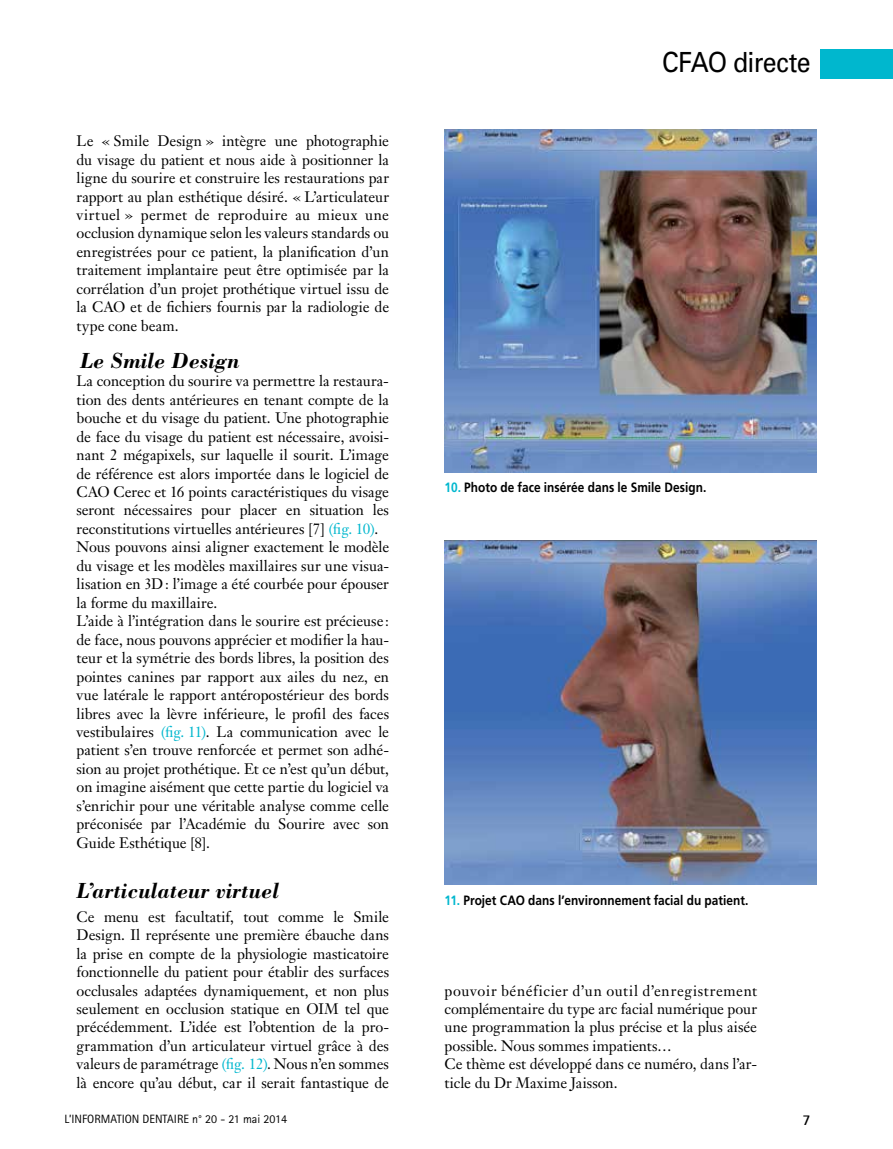
<style>
.page{position:relative;width:893px;height:1149px;background:#fff}
.page>*{position:absolute;margin:0;border:0;box-sizing:border-box;transform-origin:0 0}
.t1{font:27.75px "Univers";letter-spacing:-.03em;color:#000;scale:.9 1}
.t2{font:italic 700 22.5px "Bodoni";letter-spacing:.01em;color:#000}
.t3{font:15px/18.5px "Janson Text";color:#000;text-align:justify}
.t4{font:700 15px "Rotis Sans Serif";color:#000}
.t5{font:700 13.5px "Frutiger";letter-spacing:.005em;color:#000;scale:.88 1}
.t6{font:12px "Rotis Sans Serif";color:#000}
.s1{color:#00b7ce}
</style>
<div class="page">
<div style="left:821px;top:49px;width:71px;height:29px;background:#00b7ce"></div>
<img style="left:445px;top:129px;width:371px;height:343px">
<img style="left:445px;top:541px;width:371px;height:343px">
<p class="t3" style="left:77px;top:131px;width:314px">Le « Smile Design » intègre une photographie du visage du patient et nous aide à positionner la ligne du sourire et construire les restaurations par rapport au plan esthétique désiré. « L’articulateur virtuel » permet de reproduire au mieux une occlusion dynamique selon les valeurs standards ou enregistrées pour ce patient, la planification d’un traitement implantaire peut être optimisée par la corrélation d’un projet prothétique virtuel issu de la CAO et de fichiers fournis par la radiologie de type cone beam.</p>
<h2 class="t2" style="left:80px;top:346px;width:161px">Le Smile Design</h2>
<p class="t3" style="left:77px;top:371px;width:314px;text-align:left">La conception du sourire va permettre la restaura&shy;tion des dents antérieures en tenant compte de la bouche et du visage du patient. Une photographie de face du visage du patient est nécessaire, avoisi&shy;nant 2 mégapixels, sur laquelle il sourit. L’image de référence est alors importée dans le logiciel de CAO Cerec et 16 points caractéristiques du visage seront nécessaires pour placer en situation les reconstitutions virtuelles antérieures [7] <span class="s1">(fig. 10)</span>.<br>Nous pouvons ainsi aligner exactement le modèle du visage et les modèles maxillaires sur une visua&shy;lisation en 3D : l’image a été courbée pour épouser la forme du maxillaire.<br>L’aide à l’intégration dans le sourire est précieuse : de face, nous pouvons apprécier et modifier la hau&shy;teur et la symétrie des bords libres, la position des pointes canines par rapport aux ailes du nez, en vue latérale le rapport antéropostérieur des bords libres avec la lèvre inférieure, le profil des faces vestibulaires <span class="s1">(fig. 11)</span>. La communication avec le patient s’en trouve renforcée et permet son adhé&shy;sion au projet prothétique. Et ce n’est qu’un début, on imagine aisément que cette partie du logiciel va s’enrichir pour une véritable analyse comme celle préconisée par l’Académie du Sourire avec son Guide Esthétique [8].</p>
<h2 class="t2" style="left:77px;top:876px;width:204px">L’articulateur virtuel</h2>
<p class="t3" style="left:77px;top:906px;width:314px">Ce menu est facultatif, tout comme le Smile Design. Il représente une première ébauche dans la prise en compte de la physiologie masticatoire fonctionnelle du patient pour établir des surfaces occlusales adaptées dynamiquement, et non plus seulement en occlusion statique en OIM tel que précédemment. L’idée est l’obtention de la pro&shy;grammation d’un articulateur virtuel grâce à des valeurs de paramétrage <span class="s1">(fig. 12)</span>. Nous n’en sommes là encore qu’au début, car il serait fantastique de</p>
<h1 class="t1" style="left:662px;top:46px;width:166px">CFAO directe</h1>
<p class="t5" style="left:445px;top:479px;width:299px"><span class="s1">10.</span> Photo de face insérée dans le Smile Design.</p>
<p class="t5" style="left:445px;top:892px;width:347px"><span class="s1">11.</span> Projet CAO dans l’environnement facial du patient.</p>
<p class="t3" style="left:445px;top:980px;width:314px;text-align:left">pouvoir bénéficier d’un outil d’enregistrement complémentaire du type arc facial numérique pour une programmation la plus précise et la plus aisée possible. Nous sommes impatients…<br>Ce thème est développé dans ce numéro, dans l’ar&shy;ticle du Dr Maxime Jaisson.</p>
<p class="t6" style="left:65px;top:1111px;width:224px">L’INFORMATION DENTAIRE n° 20 - 21 mai 2014</p>
<p class="t4" style="left:802px;top:1110px;width:10px">7</p>
</div>
